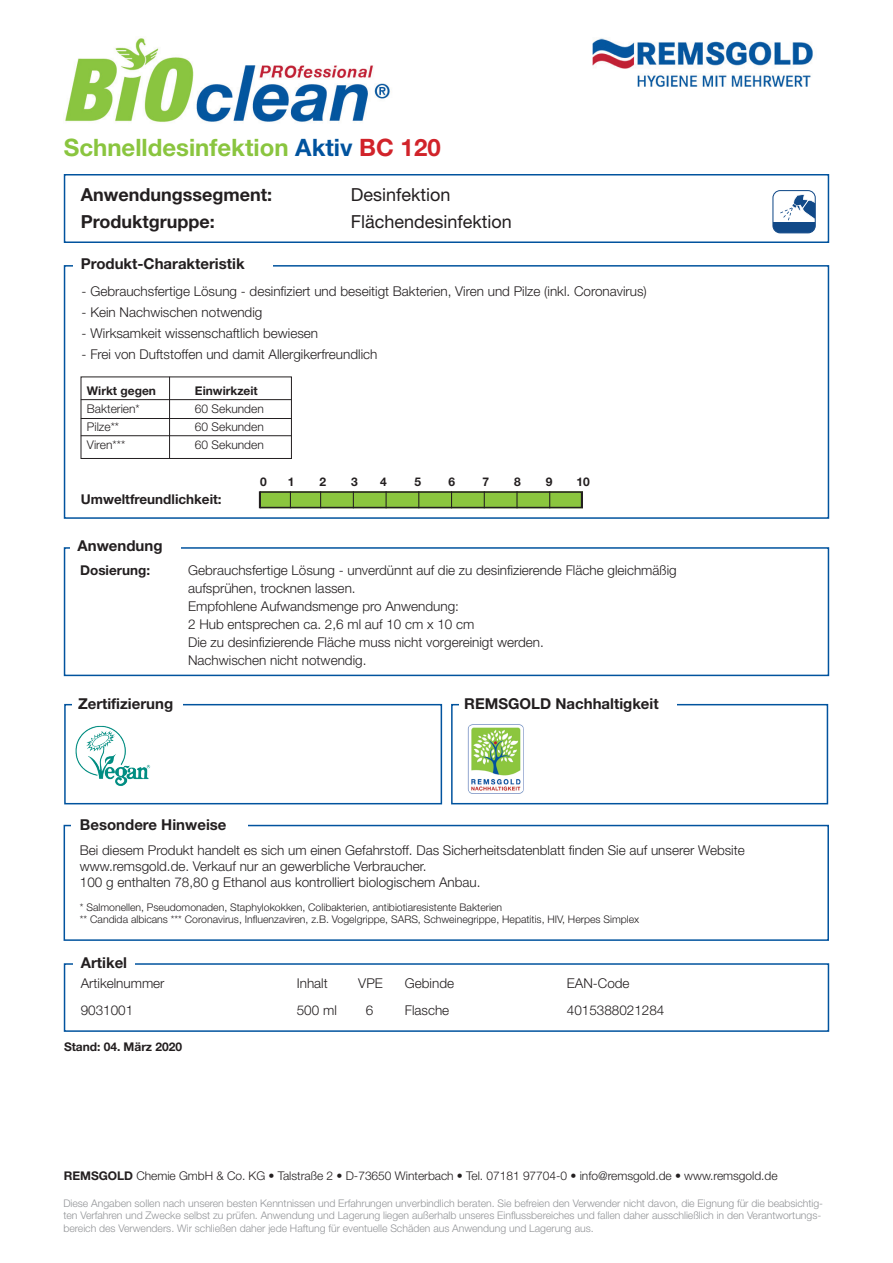
<style>
.page{position:relative;width:893px;height:1263px;background:#fff}
.page>*{position:absolute;margin:0;border:0;box-sizing:border-box;transform-origin:0 0}
.t1{font:700 24px "Helvetica Neue LT Pro";color:#8ac53f}
.t2{font:700 18px "Helvetica Neue LT Pro";color:#231f20}
.t3{font:18px "Helvetica Neue LT Pro";color:#231f20}
.t4{font:700 15px "Helvetica Neue LT Pro";color:#231f20}
.t5{font:300 13.5px/18px "Helvetica Neue LT Pro";color:#231f20}
.t6{font:700 13.5px "Helvetica Neue LT Pro";color:#231f20}
.t7{font:300 12px "Helvetica Neue LT Pro";letter-spacing:-.005em;color:#231f20}
.t8{font:700 12px "Helvetica Neue LT Pro";color:#231f20}
.t9{font:300 10.5px/12.6px "Helvetica Neue LT Pro";letter-spacing:-.005em;color:#939598}
.t10{font:300 10.5px/12.6px "Helvetica Neue LT Pro";color:#231f20}
.s1{color:#01539e}
.s2{color:#d1232a}
.s3{font-weight:700}
</style>
<div class="page">
<div style="left:64px;top:547px;width:765px;height:129px;border:2px solid #01539e"></div>
<div style="left:64px;top:963px;width:765px;height:69px;border:2px solid #01539e"></div>
<div style="left:64px;top:174px;width:765px;height:69px;border:2px solid #01539e"></div>
<div style="left:64px;top:265px;width:765px;height:254px;border:2px solid #01539e"></div>
<div style="left:64px;top:704px;width:378px;height:100px;border:2px solid #01539e"></div>
<div style="left:64px;top:825px;width:765px;height:116px;border:2px solid #01539e"></div>
<div style="left:451px;top:704px;width:377px;height:100px;border:2px solid #01539e"></div>
<img style="left:65px;top:38px;width:325px;height:84px">
<img style="left:592px;top:38px;width:221px;height:49px">
<svg style="left:772px;top:190px;width:44px;height:43px"></svg>
<div style="left:73px;top:957px;width:62px;height:15px;background:#fff"></div>
<div style="left:71px;top:818px;width:177px;height:13px;background:#fff"></div>
<div style="left:71px;top:537px;width:110px;height:18px;background:#fff"></div>
<div style="left:261px;top:491px;width:321px;height:17px;background:#8bc63e"></div>
<svg style="left:582px;top:491px;width:1px;height:17px"></svg>
<div style="left:259px;top:491px;width:323px;height:17px;border:2px solid #231f20"></div>
<div style="left:73px;top:256px;width:199px;height:18px;background:#fff"></div>
<div style="left:72px;top:695px;width:111px;height:18px;background:#fff"></div>
<div style="left:459px;top:695px;width:218px;height:18px;background:#fff"></div>
<img style="left:467px;top:724px;width:57px;height:70px">
<div style="left:81px;top:377px;width:211px;height:82px;border:1px solid #231f20"></div>
<hr style="left:81px;top:399px;width:211px;height:1px;background:#231f20">
<hr style="left:81px;top:418px;width:211px;height:1px;background:#231f20">
<hr style="left:81px;top:435px;width:211px;height:1px;background:#231f20">
<hr style="left:169px;top:377px;width:1px;height:82px;background:#231f20">
<img style="left:75px;top:725px;width:76px;height:61px">
<h1 class="t1" style="left:64px;top:133px;width:378px">Schnelldesinfektion <span class="s1">Aktiv</span> <span class="s2">BC 120</span></h1>
<h2 class="t2" style="left:81px;top:184px;width:193px">Anwendungssegment:</h2>
<h2 class="t3" style="left:351px;top:184px;width:101px">Desinfektion</h2>
<h2 class="t2" style="left:81px;top:211px;width:136px">Produktgruppe:</h2>
<h2 class="t3" style="left:351px;top:211px;width:163px">Flächendesinfektion</h2>
<p class="t4" style="left:81px;top:255px;width:165px">Produkt-Charakteristik</p>
<p class="t5" style="left:82px;top:282px;width:567px">- Gebrauchsfertige Lösung - desinfiziert und beseitigt Bakterien, Viren und Pilze (inkl. Coronavirus)</p>
<p class="t5" style="left:82px;top:303px;width:182px">- Kein Nachwischen notwendig</p>
<p class="t5" style="left:82px;top:324px;width:238px">- Wirksamkeit wissenschaftlich bewiesen</p>
<p class="t5" style="left:82px;top:345px;width:297px">- Frei von Duftstoffen und damit Allergikerfreundlich</p>
<p class="t8" style="left:87px;top:383px;width:71px">Wirkt gegen</p>
<p class="t8" style="left:195px;top:383px;width:64px">Einwirkzeit</p>
<p class="t7" style="left:87px;top:401px;width:54px">Bakterien*</p>
<p class="t7" style="left:195px;top:401px;width:70px">60 Sekunden</p>
<p class="t7" style="left:87px;top:419px;width:34px">Pilze**</p>
<p class="t7" style="left:195px;top:419px;width:70px">60 Sekunden</p>
<p class="t7" style="left:87px;top:437px;width:40px">Viren***</p>
<p class="t7" style="left:195px;top:437px;width:70px">60 Sekunden</p>
<p class="t6" style="left:81px;top:491px;width:142px">Umweltfreundlichkeit:</p>
<p class="t8" style="left:260px;top:474px;width:8px">0</p>
<p class="t8" style="left:288px;top:474px;width:8px">1</p>
<p class="t8" style="left:319px;top:474px;width:8px">2</p>
<p class="t8" style="left:351px;top:474px;width:8px">3</p>
<p class="t8" style="left:380px;top:474px;width:8px">4</p>
<p class="t8" style="left:414px;top:474px;width:8px">5</p>
<p class="t8" style="left:448px;top:474px;width:8px">6</p>
<p class="t8" style="left:483px;top:474px;width:8px">7</p>
<p class="t8" style="left:514px;top:474px;width:8px">8</p>
<p class="t8" style="left:546px;top:474px;width:8px">9</p>
<p class="t8" style="left:577px;top:474px;width:15px">10</p>
<p class="t4" style="left:78px;top:536px;width:87px">Anwendung</p>
<p class="t6" style="left:80px;top:562px;width:71px">Dosierung:</p>
<p class="t5" style="left:188px;top:561px;width:490px">Gebrauchsfertige Lösung - unverdünnt auf die zu desinfizierende Fläche gleichmäßig aufsprühen, trocknen lassen.<br>Empfohlene Aufwandsmenge pro Anwendung:<br>2 Hub entsprechen ca. 2,6 ml auf 10 cm x 10 cm<br>Die zu desinfizierende Fläche muss nicht vorgereinigt werden.<br>Nachwischen nicht notwendig.</p>
<p class="t4" style="left:78px;top:694px;width:97px">Zertifizierung</p>
<p class="t4" style="left:464px;top:694px;width:196px">REMSGOLD Nachhaltigkeit</p>
<p class="t4" style="left:80px;top:816px;width:148px">Besondere Hinweise</p>
<p class="t5" style="left:80px;top:841px;width:666px;line-height:16.2px">Bei diesem Produkt handelt es sich um einen Gefahrstoff. Das Sicherheitsdatenblatt finden Sie auf unserer Website www.remsgold.de. Verkauf nur an gewerbliche Verbraucher.<br>100 g enthalten 78,80 g Ethanol aus kontrolliert biologischem Anbau.</p>
<p class="t10" style="left:80px;top:900px;width:561px">* Salmonellen, Pseudomonaden, Staphylokokken, Colibakterien, antibiotiaresistente Bakterien<br>** Candida albicans *** Coronavirus, Influenzaviren, z.B. Vogelgrippe, SARS, Schweinegrippe, Hepatitis, HIV, Herpes Simplex</p>
<p class="t4" style="left:81px;top:953px;width:48px">Artikel</p>
<p class="t5" style="left:81px;top:974px;width:85px">Artikelnummer</p>
<p class="t5" style="left:297px;top:974px;width:32px">Inhalt</p>
<p class="t5" style="left:358px;top:974px;width:26px">VPE</p>
<p class="t5" style="left:405px;top:974px;width:51px">Gebinde</p>
<p class="t5" style="left:567px;top:974px;width:64px">EAN-Code</p>
<p class="t5" style="left:81px;top:1001px;width:54px">9031001</p>
<p class="t5" style="left:297px;top:1001px;width:42px">500 ml</p>
<p class="t5" style="left:366px;top:1001px;width:9px">6</p>
<p class="t5" style="left:405px;top:1001px;width:46px">Flasche</p>
<p class="t5" style="left:567px;top:1001px;width:99px">4015388021284</p>
<p class="t8" style="left:64px;top:1039px;width:120px">Stand: 04. März 2020</p>
<p class="t7" style="left:64px;top:1168px;width:715px"><span class="s3">REMSGOLD</span> Chemie GmbH &amp; Co. KG • Talstraße 2 • D-73650 Winterbach • Tel. 07181 97704-0 • info@remsgold.de • www.remsgold.de</p>
<p class="t9" style="left:63px;top:1196px;width:761px">Diese Angaben sollen nach unseren besten Kenntnissen und Erfahrungen unverbindlich beraten. Sie befreien den Verwender nicht davon, die Eignung für die beabsichtig&shy;ten Verfahren und Zwecke selbst zu prüfen. Anwendung und Lagerung liegen außerhalb unseres Einflussbereiches und fallen daher ausschließlich in den Verantwortungs&shy;bereich des Verwenders. Wir schließen daher jede Haftung für eventuelle Schäden aus Anwendung und Lagerung aus.</p>
</div>
